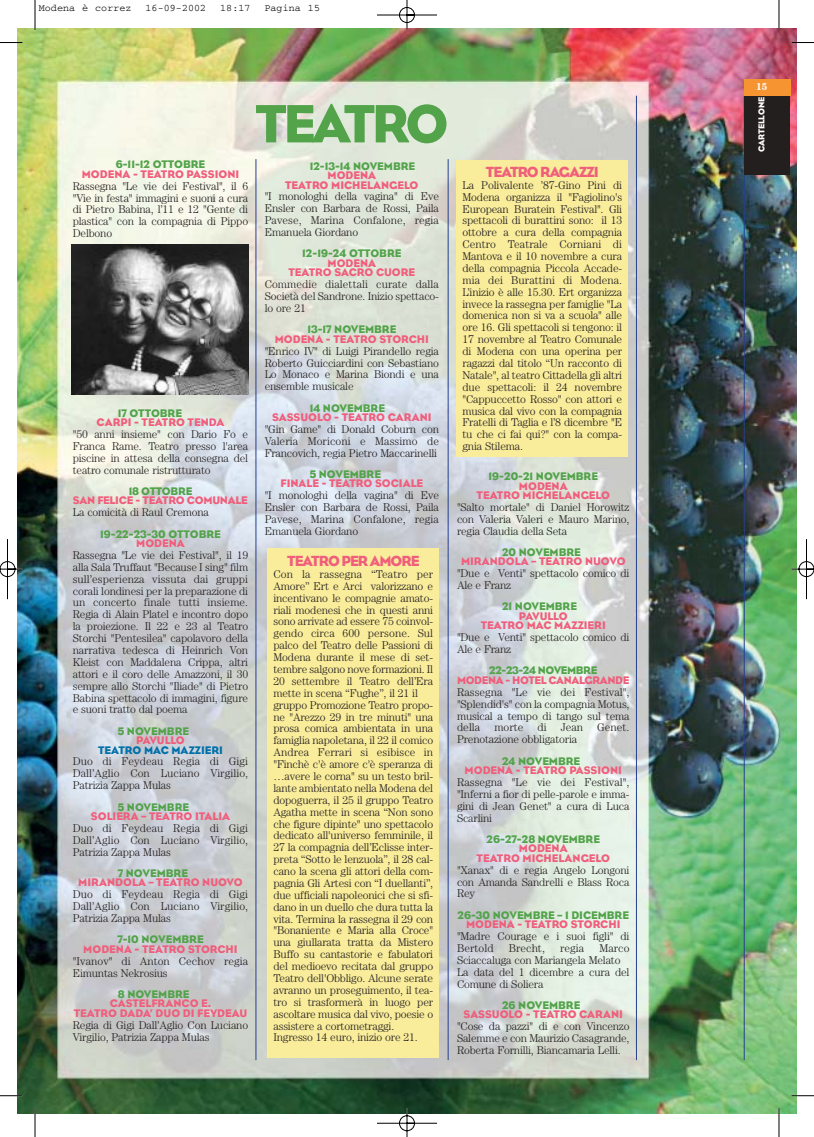
<style>
.page{position:relative;width:814px;height:1137px;background:#fff}
.page>*{position:absolute;margin:0;border:0;box-sizing:border-box;transform-origin:0 0}
.t1{font:55px "Eagle";letter-spacing:-.065em;color:#52a34a}
.t2{font:15px "Eagle";letter-spacing:-.065em;color:#f05e7c}
.t3{font:300 11.25px/11.9px "Century";letter-spacing:-.015em;color:#231f1f;text-align:justify}
.t4{font:11.25px/9.5px "Eagle";color:#f05e7c;text-align:center}
.t5{font:11.25px "Eagle";color:#52a34a}
.t6{font:300 11.25px/11.9px "Century";letter-spacing:.005em;color:#231f1f}
.t7{font:11.25px "Eagle";letter-spacing:-.02em;color:#f05e7c}
.t8{font:11.25px "Eagle";letter-spacing:-.035em;color:#f05e7c}
.t9{font:11.25px "Eagle";color:#0070a9}
.t10{font:11.25px "Eagle";letter-spacing:-.035em;color:#52a34a}
.t11{font:11.25px "Eagle";letter-spacing:-.02em;color:#52a34a}
.t12{font:11.25px "Eagle";letter-spacing:-.025em;color:#f05e7c}
.t13{font:10px "Courier";letter-spacing:.01em;color:#000}
.t14{font:700 10px "Century";color:#fff}
.t15{font:8.75px "Eagle";color:#fff}
</style>
<div class="page">
<img style="left:1px;top:0;width:813px;height:1136px">
<p class="t13" style="left:39px;top:5px;width:94px">Modena è correz</p>
<p class="t13" style="left:145px;top:5px;width:62px">16-09-2002</p>
<p class="t13" style="left:220px;top:5px;width:32px">18:17</p>
<p class="t13" style="left:264px;top:5px;width:57px">Pagina 15</p>
<h1 class="t1" style="left:255px;top:104px;width:195px">TEATRO</h1>
<p class="t5" style="left:116px;top:160px;width:91px">6-11-12 OTTOBRE</p>
<p class="t4" style="left:82px;top:170px;width:159px">MODENA - TEATRO PASSIONI</p>
<p class="t3" style="left:73px;top:181px;width:177px">Rassegna "Le vie dei Festival", il 6 "Vie in festa" immagini e suoni a cura di Pietro Babina, l’11 e 12 "Gente di plastica" con la compagnia di Pippo Delbono</p>
<p class="t5" style="left:118px;top:408px;width:66px">17 OTTOBRE</p>
<p class="t4" style="left:97px;top:418px;width:129px">CARPI - TEATRO TENDA</p>
<p class="t3" style="left:73px;top:429px;width:177px">"50 anni insieme" con Dario Fo e Franca Rame. Teatro presso l'area piscine in attesa della consegna del teatro comunale ristrutturato</p>
<p class="t11" style="left:129px;top:487px;width:65px">18 OTTOBRE</p>
<p class="t7" style="left:73px;top:496px;width:176px">SAN FELICE - TEATRO COMUNALE</p>
<p class="t3" style="left:73px;top:507px;width:138px">La comicità di Raul Cremona</p>
<p class="t5" style="left:100px;top:529px;width:122px">19-22-23-30 OTTOBRE</p>
<p class="t4" style="left:136px;top:539px;width:50px">MODENA</p>
<p class="t3" style="left:73px;top:550px;width:177px">Rassegna "Le vie dei Festival", il 19 alla Sala Truffaut "Because I sing" film sull’esperienza vissuta dai gruppi corali londinesi per la preparazione di un concerto finale tutti insieme.<br>Regia di Alain Platel e incontro dopo la proiezione. Il 22 e 23 al Teatro Storchi "Pentesilea" capolavoro della narrativa tedesca di Heinrich Von Kleist con Maddalena Crippa, altri attori e il coro delle Amazzoni, il 30 sempre allo Storchi "Iliade" di Pietro Babina spettacolo di immagini, figure e suoni tratto dal poema</p>
<p class="t5" style="left:118px;top:726px;width:73px">5 NOVEMBRE</p>
<p class="t12" style="left:136px;top:736px;width:50px">PAVULLO</p>
<p class="t9" style="left:98px;top:745px;width:126px">TEATRO MAC MAZZIERI</p>
<p class="t3" style="left:73px;top:756px;width:177px">Duo di Feydeau Regia di Gigi Dall’Aglio Con Luciano Virgilio, Patrizia Zappa Mulas</p>
<p class="t5" style="left:118px;top:802px;width:73px">5 NOVEMBRE</p>
<p class="t4" style="left:91px;top:812px;width:141px">SOLIERA – TEATRO ITALIA</p>
<p class="t3" style="left:73px;top:823px;width:177px">Duo di Feydeau Regia di Gigi Dall’Aglio Con Luciano Virgilio, Patrizia Zappa Mulas</p>
<p class="t5" style="left:118px;top:869px;width:72px">7 NOVEMBRE</p>
<p class="t4" style="left:78px;top:878px;width:166px">MIRANDOLA – TEATRO NUOVO</p>
<p class="t3" style="left:73px;top:889px;width:177px">Duo di Feydeau Regia di Gigi Dall’Aglio Con Luciano Virgilio, Patrizia Zappa Mulas</p>
<p class="t5" style="left:117px;top:935px;width:88px">7-10 NOVEMBRE</p>
<p class="t4" style="left:83px;top:945px;width:156px">MODENA - TEATRO STORCHI</p>
<p class="t6" style="left:73px;top:955px;width:177px">"Ivanov" di Anton Cechov regia<br>Eimuntas Nekrosius</p>
<p class="t5" style="left:118px;top:989px;width:73px">8 NOVEMBRE</p>
<p class="t4" style="left:74px;top:999px;width:175px">CASTELFRANCO E.<br>TEATRO DADA’ DUO DI FEYDEAU</p>
<p class="t3" style="left:73px;top:1019px;width:177px">Regia di Gigi Dall’Aglio Con Luciano<br>Virgilio, Patrizia Zappa Mulas</p>
<p class="t5" style="left:310px;top:162px;width:107px">12-13-14 NOVEMBRE</p>
<p class="t4" style="left:285px;top:172px;width:135px">MODENA<br>TEATRO MICHELANGELO</p>
<p class="t3" style="left:265px;top:192px;width:176px">"I monologhi della vagina" di Eve Ensler con Barbara de Rossi, Paila Pavese, Marina Confalone, regia Emanuela Giordano</p>
<p class="t5" style="left:302px;top:249px;width:101px">12-19-24 OTTOBRE</p>
<p class="t4" style="left:288px;top:259px;width:128px">MODENA<br>TEATRO SACRO CUORE</p>
<p class="t3" style="left:265px;top:279px;width:176px">Commedie dialettali curate dalla Società del Sandrone. Inizio spettaco&shy;lo ore 21</p>
<p class="t5" style="left:307px;top:325px;width:90px">13-17 NOVEMBRE</p>
<p class="t4" style="left:275px;top:335px;width:156px">MODENA - TEATRO STORCHI</p>
<p class="t3" style="left:265px;top:346px;width:176px">"Enrico IV" di Luigi Pirandello regia Roberto Guicciardini con Sebastiano Lo Monaco e Marina Biondi e una ensemble musicale</p>
<p class="t5" style="left:310px;top:403px;width:77px">14 NOVEMBRE</p>
<p class="t4" style="left:272px;top:413px;width:161px">SASSUOLO - TEATRO CARANI</p>
<p class="t3" style="left:265px;top:424px;width:176px">"Gin Game" di Donald Coburn con Valeria Moriconi e Massimo de Francovich, regia Pietro Maccarinelli</p>
<p class="t5" style="left:310px;top:470px;width:73px">5 NOVEMBRE</p>
<p class="t4" style="left:281px;top:480px;width:144px">FINALE - TEATRO SOCIALE</p>
<p class="t3" style="left:265px;top:490px;width:176px">"I monologhi della vagina" di Eve Ensler con Barbara de Rossi, Paila Pavese, Marina Confalone, regia Emanuela Giordano</p>
<h2 class="t2" style="left:287px;top:555px;width:134px">TEATRO PER AMORE</h2>
<p class="t3" style="left:273px;top:569px;width:161px;text-align:left">Con la rassegna “Teatro per Amore” Ert e Arci valorizzano e incentivano le compagnie amato&shy;riali modenesi che in questi anni sono arrivate ad essere 75 coinvol&shy;gendo circa 600 persone. Sul palco del Teatro delle Passioni di Modena durante il mese di set&shy;tembre salgono nove formazioni. Il 20 settembre il Teatro dell’Era mette in scena “Fughe”, il 21 il gruppo Promozione Teatro propo&shy;ne "Arezzo 29 in tre minuti" una prosa comica ambientata in una famiglia napoletana, il 22 il comico Andrea Ferrari si esibisce in "Finchè c'è amore c'è speranza di …avere le corna" su un testo bril&shy;lante ambientato nella Modena del dopoguerra, il 25 il gruppo Teatro Agatha mette in scena “Non sono che figure dipinte" uno spettacolo dedicato all'universo femminile, il 27 la compagnia dell’Eclisse inter&shy;preta “Sotto le lenzuola”, il 28 cal&shy;cano la scena gli attori della com&shy;pagnia Gli Artesi con “I duellanti”, due ufficiali napoleonici che si sfi&shy;dano in un duello che dura tutta la vita. Termina la rassegna il 29 con "Bonaniente e Maria alla Croce" una giullarata tratta da Mistero Buffo su cantastorie e fabulatori del medioevo recitata dal gruppo Teatro dell'Obbligo. Alcune serate avranno un proseguimento, il tea&shy;tro si trasformerà in luogo per ascoltare musica dal vivo, poesie o assistere a cortometraggi.<br>Ingresso 14 euro, inizio ore 21.</p>
<h2 class="t2" style="left:486px;top:166px;width:114px">TEATRO RAGAZZI</h2>
<p class="t3" style="left:462px;top:180px;width:161px">La Polivalente ’87-Gino Pini di Modena organizza il "Fagiolino's European Buratein Festival". Gli spettacoli di burattini sono: il 13 ottobre a cura della compagnia Centro Teatrale Corniani di Mantova e il 10 novembre a cura della compagnia Piccola Accade&shy;mia dei Burattini di Modena.<br>L’inizio è alle 15.30. Ert organizza invece la rassegna per famiglie "La domenica non si va a scuola" alle ore 16. Gli spettacoli si tengono: il 17 novembre al Teatro Comunale di Modena con una operina per ragazzi dal titolo “Un racconto di Natale", al teatro Cittadella gli altri due spettacoli: il 24 novembre "Cappuccetto Rosso" con attori e musica dal vivo con la compagnia Fratelli di Taglia e l’8 dicembre "E tu che ci fai qui?" con la compa&shy;gnia Stilema.</p>
<p class="t5" style="left:488px;top:472px;width:111px">19-20-21 NOVEMBRE</p>
<p class="t4" style="left:476px;top:482px;width:135px">MODENA<br>TEATRO MICHELANGELO</p>
<p class="t3" style="left:457px;top:502px;width:174px">"Salto mortale" di Daniel Horowitz con Valeria Valeri e Mauro Marino, regia Claudia della Seta</p>
<p class="t5" style="left:502px;top:548px;width:80px">20 NOVEMBRE</p>
<p class="t4" style="left:461px;top:558px;width:166px">MIRANDOLA – TEATRO NUOVO</p>
<p class="t3" style="left:457px;top:568px;width:174px">"Due e Venti" spettacolo comico di<br>Ale e Franz</p>
<p class="t5" style="left:502px;top:602px;width:76px">21 NOVEMBRE</p>
<p class="t4" style="left:481px;top:612px;width:126px">PAVULLO<br>TEATRO MAC MAZZIERI</p>
<p class="t3" style="left:457px;top:632px;width:174px">"Due e Venti" spettacolo comico di<br>Ale e Franz</p>
<p class="t10" style="left:489px;top:666px;width:109px">22-23-24 NOVEMBRE</p>
<p class="t8" style="left:457px;top:676px;width:174px">MODENA - HOTEL CANALGRANDE</p>
<p class="t3" style="left:457px;top:686px;width:174px">Rassegna "Le vie dei Festival", "Splendid's" con la compagnia Motus, musical a tempo di tango sul tema della morte di Jean Genet.<br>Prenotazione obbligatoria</p>
<p class="t5" style="left:502px;top:756px;width:80px">24 NOVEMBRE</p>
<p class="t4" style="left:464px;top:766px;width:159px">MODENA - TEATRO PASSIONI</p>
<p class="t3" style="left:457px;top:777px;width:174px">Rassegna "Le vie dei Festival", "Inferni a fior di pelle-parole e imma&shy;gini di Jean Genet" a cura di Luca Scarlini</p>
<p class="t5" style="left:486px;top:834px;width:115px">26-27-28 NOVEMBRE</p>
<p class="t4" style="left:476px;top:844px;width:135px">MODENA<br>TEATRO MICHELANGELO</p>
<p class="t3" style="left:457px;top:864px;width:174px">"Xanax" di e regia Angelo Longoni con Amanda Sandrelli e Blass Roca Rey</p>
<p class="t5" style="left:457px;top:910px;width:173px">26-30 NOVEMBRE – 1 DICEMBRE</p>
<p class="t4" style="left:466px;top:920px;width:156px">MODENA - TEATRO STORCHI</p>
<p class="t3" style="left:457px;top:931px;width:174px">"Madre Courage e i suoi figli" di<br>Bertold</p>
<p class="t3" style="left:457px;top:943px;width:174px;text-align:left;text-indent:142px">Marco<br>Sciaccaluga con Mariangela Melato<br>La data del 1 dicembre a cura del<br>Comune di Soliera</p>
<p class="t5" style="left:502px;top:1000px;width:80px">26 NOVEMBRE</p>
<p class="t4" style="left:463px;top:1010px;width:161px">SASSUOLO - TEATRO CARANI</p>
<p class="t3" style="left:457px;top:1021px;width:174px">"Cose da pazzi" di e con Vincenzo Salemme e con Maurizio Casagrande, Roberta Fornilli, Biancamaria Lelli.</p>
<p class="t3" style="left:509px;top:943px;width:38px">Brecht,</p>
<p class="t3" style="left:560px;top:943px;width:26px">regia</p>
<p class="t14" style="left:756px;top:83px;width:13px">15</p>
<p class="t15" style="left:758px;top:152px;width:57px;rotate:-90deg">CARTELLONE</p>
</div>
